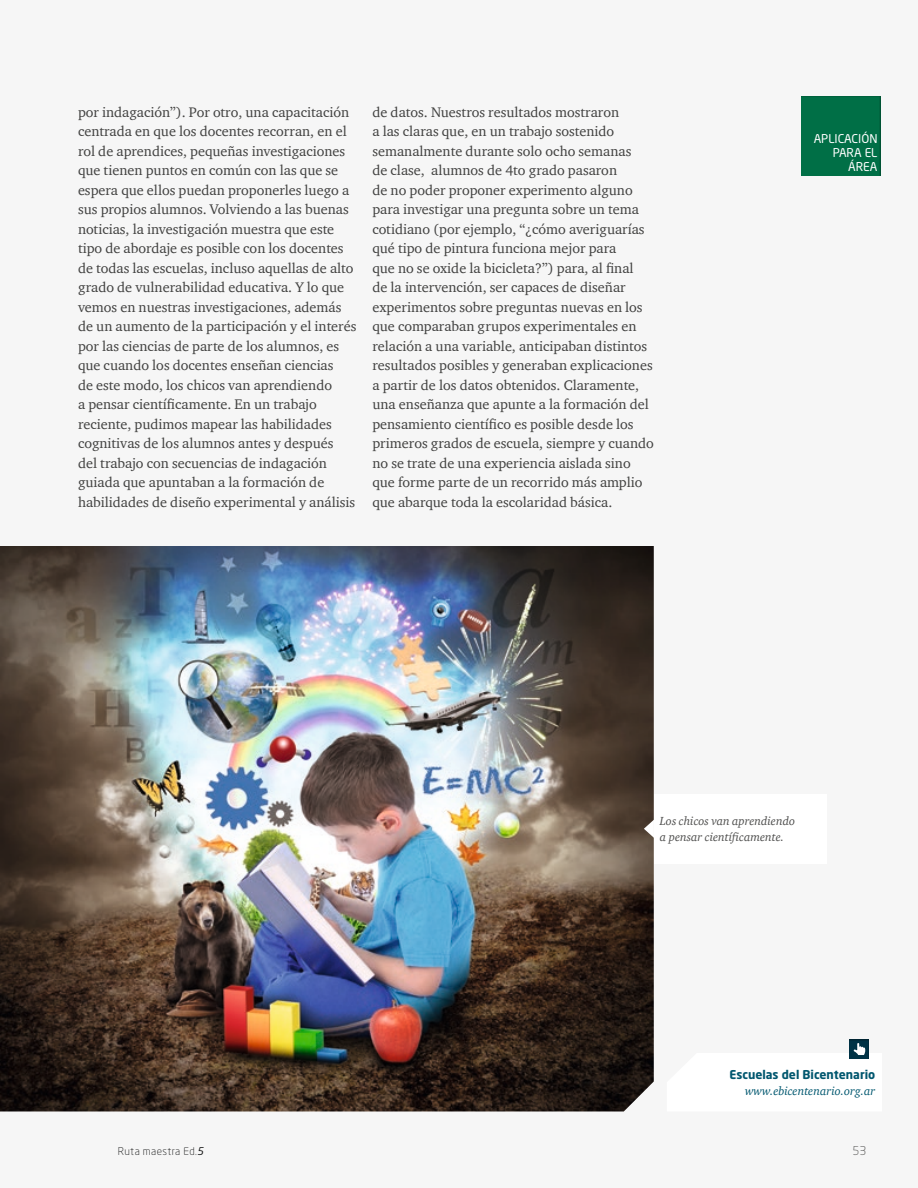
<style>
.page{position:relative;width:918px;height:1188px;background:#f6f6f6}
.page>*{position:absolute;margin:0;border:0;box-sizing:border-box;transform-origin:0 0}
.t1{font:14.25px/19.5px "Charter ITC";color:#414140}
.t2{font:italic 12px/16.5px "Charter ITC";color:#4e4e4d}
.t3{font:italic 12px "Charter ITC";color:#00576f}
.t4{font:700 12px "Neo Sans Pro";color:#00576f}
.t5{font:12px/14.4px "Neo Sans Pro";color:#fff;text-align:right}
.t6{font:300 12px "Neo Sans Pro";color:#4e4e4d}
.t7{font:300 10.5px "Neo Sans Pro";letter-spacing:.04em;color:#151616}
.s1{font-weight:400;font-style:italic}
</style>
<div class="page">
<img style="left:0;top:546px;width:654px;height:566px">
<div style="left:847px;top:1039px;width:23px;height:22px;background:#003245"></div>
<svg style="left:847px;top:1043px;width:23px;height:18px"></svg>
<div style="left:654px;top:794px;width:172px;height:69px;background:#fff"></div>
<svg style="left:644px;top:820px;width:10px;height:18px"></svg>
<div style="left:798px;top:96px;width:83px;height:82px;background:#006f46"></div>
<p class="t1" style="left:78px;top:102px;width:280px">por indagación”). Por otro, una capacitación centrada en que los docentes recorran, en el rol de aprendices, pequeñas investigaciones que tienen puntos en común con las que se espera que ellos puedan proponerles luego a sus propios alumnos. Volviendo a las buenas noticias, la investigación muestra que este tipo de abordaje es posible con los docentes de todas las escuelas, incluso aquellas de alto grado de vulnerabilidad educativa. Y lo que vemos en nuestras investigaciones, además de un aumento de la participación y el interés por las ciencias de parte de los alumnos, es que cuando los docentes enseñan ciencias<br>de este modo, los chicos van aprendiendo<br>a pensar científicamente. En un trabajo reciente, pudimos mapear las habilidades cognitivas de los alumnos antes y después<br>del trabajo con secuencias de indagación guiada que apuntaban a la formación de habilidades de diseño experimental y análisis</p>
<p class="t1" style="left:372px;top:102px;width:283px">de datos. Nuestros resultados mostraron<br>a las claras que, en un trabajo sostenido semanalmente durante solo ocho semanas<br>de clase, alumnos de 4to grado pasaron<br>de no poder proponer experimento alguno para investigar una pregunta sobre un tema cotidiano (por ejemplo, “¿cómo averiguarías qué tipo de pintura funciona mejor para<br>que no se oxide la bicicleta?”) para, al final<br>de la intervención, ser capaces de diseñar experimentos sobre preguntas nuevas en los que comparaban grupos experimentales en relación a una variable, anticipaban distintos resultados posibles y generaban explicaciones a partir de los datos obtenidos. Claramente, una enseñanza que apunte a la formación del pensamiento científico es posible desde los primeros grados de escuela, siempre y cuando no se trate de una experiencia aislada sino que forme parte de un recorrido más amplio que abarque toda la escolaridad básica.</p>
<p class="t5" style="left:814px;top:131px;width:65px">APLICACIÓN<br>PARA EL<br>ÁREA</p>
<p class="t2" style="left:660px;top:812px;width:137px">Los chicos van aprendiendo a pensar científicamente.</p>
<p class="t4" style="left:729px;top:1066px;width:147px">Escuelas del Bicentenario</p>
<p class="t3" style="left:745px;top:1084px;width:132px">www.ebicentenario.org.ar</p>
<p class="t7" style="left:118px;top:1144px;width:87px">Ruta maestra Ed.<span class="s1">5</span></p>
<p class="t6" style="left:853px;top:1144px;width:15px">53</p>
</div>
